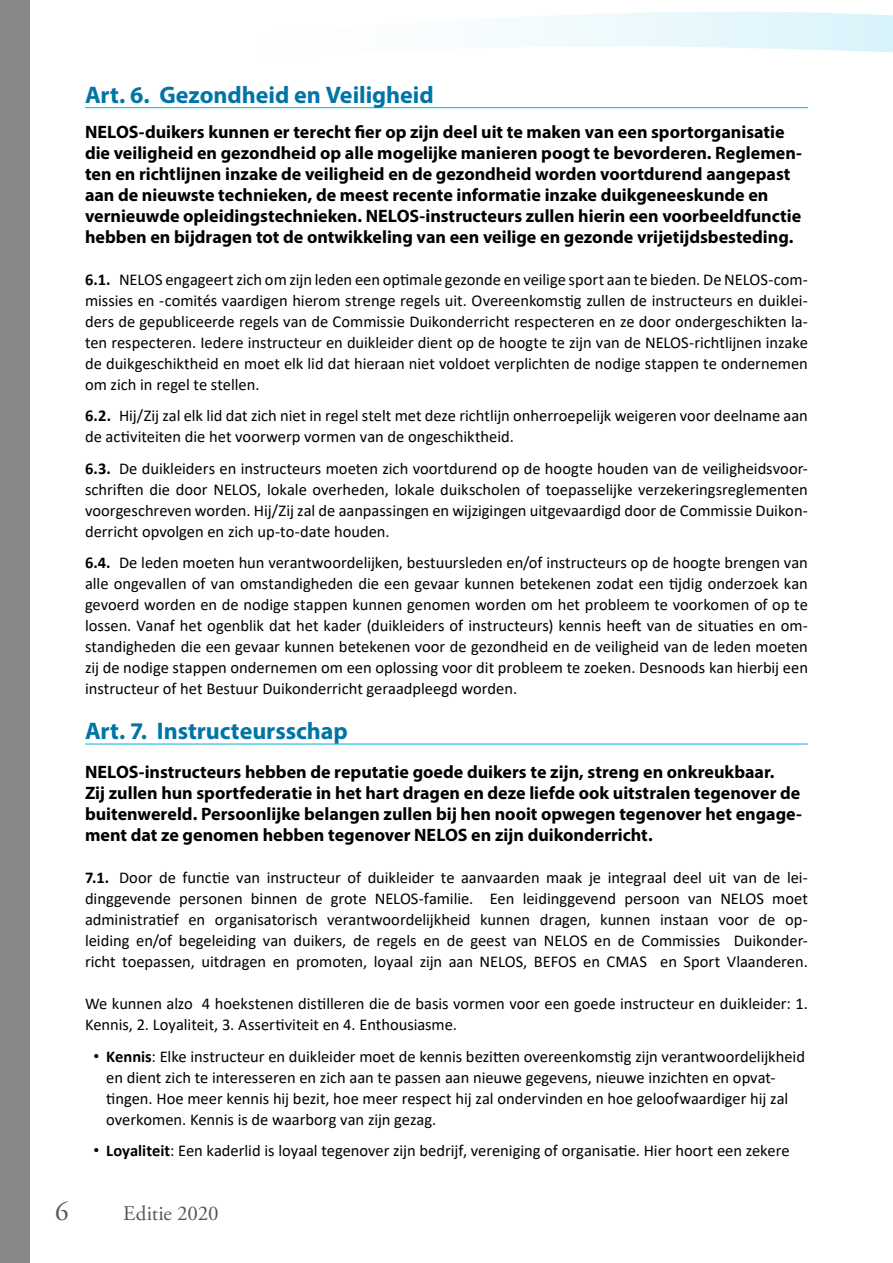
<style>
.page{position:relative;width:893px;height:1263px;background:#fff}
.page>*{position:absolute;margin:0;border:0;box-sizing:border-box;transform-origin:0 0}
.t1{font:27px "Adobe Garamond Pro";color:#575756}
.t2{font:700 24px "Myriad Pro";letter-spacing:-.005em;color:#0074a6}
.t3{font:21px "Adobe Garamond Pro";color:#575756}
.t4{font:700 18px/21px "Myriad Pro";color:#000}
.t5{font:16.5px/21px "Calibri";letter-spacing:-.005em;color:#000;text-align:justify}
.s1{font-weight:700}
.s2{font-family:"Arial"}
</style>
<div class="page">
<svg style="left:499px;top:11px;width:394px;height:41px;fill:#eaf8fc"></svg>
<div style="left:0;top:0;width:30px;height:1263px;background:#878787"></div>
<hr style="left:85px;top:107px;width:723px;height:1px;background:#00b5e2">
<hr style="left:85px;top:744px;width:723px;height:1px;background:#00b5e2">
<h2 class="t2" style="left:85px;top:79px;width:350px">Art. 6. Gezondheid en Veiligheid</h2>
<p class="t4" style="left:85px;top:120px;width:718px">NELOS-duikers kunnen er terecht fier op zijn deel uit te maken van een sportorganisatie die veiligheid en gezondheid op alle mogelijke manieren poogt te bevorderen. Reglemen&shy;ten en richtlijnen inzake de veiligheid en de gezondheid worden voortdurend aangepast aan de nieuwste technieken, de meest recente informatie inzake duikgeneeskunde en vernieuwde opleidingstechnieken. NELOS-instructeurs zullen hierin een voorbeeldfunctie hebben en bijdragen tot de ontwikkeling van een veilige en gezonde vrijetijdsbesteding.</p>
<p class="t5" style="left:85px;top:268px;width:724px"><span class="s1">6.1.</span> NELOS engageert zich om zijn leden een optimale gezonde en veilige sport aan te bieden. De NELOS-com&shy;missies en -comités vaardigen hierom strenge regels uit. Overeenkomstig zullen de instructeurs en duiklei&shy;ders de gepubliceerde regels van de Commissie Duikonderricht respecteren en ze door ondergeschikten la&shy;ten respecteren. Iedere instructeur en duikleider dient op de hoogte te zijn van de NELOS-richtlijnen inzake de duikgeschiktheid en moet elk lid dat hieraan niet voldoet verplichten de nodige stappen te ondernemen om zich in regel te stellen.</p>
<p class="t5" style="left:85px;top:405px;width:724px"><span class="s1">6.2.</span> Hij/Zij zal elk lid dat zich niet in regel stelt met deze richtlijn onherroepelijk weigeren voor deelname aan de activiteiten die het voorwerp vormen van de ongeschiktheid.</p>
<p class="t5" style="left:85px;top:457px;width:724px"><span class="s1">6.3.</span> De duikleiders en instructeurs moeten zich voortdurend op de hoogte houden van de veiligheidsvoor&shy;schriften die door NELOS, lokale overheden, lokale duikscholen of toepasselijke verzekeringsreglementen voorgeschreven worden. Hij/Zij zal de aanpassingen en wijzigingen uitgevaardigd door de Commissie Duikon&shy;derricht opvolgen en zich up-to-date houden.</p>
<p class="t5" style="left:85px;top:552px;width:724px"><span class="s1">6.4.</span> De leden moeten hun verantwoordelijken, bestuursleden en/of instructeurs op de hoogte brengen van alle ongevallen of van omstandigheden die een gevaar kunnen betekenen zodat een tijdig onderzoek kan gevoerd worden en de nodige stappen kunnen genomen worden om het probleem te voorkomen of op te lossen. Vanaf het ogenblik dat het kader (duikleiders of instructeurs) kennis heeft van de situaties en om&shy;standigheden die een gevaar kunnen betekenen voor de gezondheid en de veiligheid van de leden moeten zij de nodige stappen ondernemen om een oplossing voor dit probleem te zoeken. Desnoods kan hierbij een instructeur of het Bestuur Duikonderricht geraadpleegd worden.</p>
<h2 class="t2" style="left:85px;top:716px;width:264px">Art. 7. Instructeursschap</h2>
<p class="t4" style="left:85px;top:761px;width:718px">NELOS-instructeurs hebben de reputatie goede duikers te zijn, streng en onkreukbaar.<br>Zij zullen hun sportfederatie in het hart dragen en deze liefde ook uitstralen tegenover de buitenwereld. Persoonlijke belangen zullen bij hen nooit opwegen tegenover het engage&shy;ment dat ze genomen hebben tegenover NELOS en zijn duikonderricht.</p>
<p class="t5" style="left:85px;top:867px;width:724px"><span class="s1">7.1.</span> Door de functie van instructeur of duikleider te aanvaarden maak je integraal deel uit van de lei&shy;dinggevende personen binnen de grote NELOS-familie. Een leidinggevend persoon van NELOS moet administratief en organisatorisch verantwoordelijkheid kunnen dragen, kunnen instaan voor de op&shy;leiding en/of begeleiding van duikers, de regels en de geest van NELOS en de Commissies Duikonder&shy;richt toepassen, uitdragen en promoten, loyaal zijn aan NELOS, BEFOS en CMAS en Sport Vlaanderen.</p>
<p class="t5" style="left:85px;top:993px;width:724px">We kunnen alzo 4 hoekstenen distilleren die de basis vormen voor een goede instructeur en duikleider: 1.<br>Kennis, 2. Loyaliteit, 3. Assertiviteit en 4. Enthousiasme.</p>
<p class="t5" style="left:106px;top:1045px;width:700px;text-align:left;text-indent:-13px"><span class="s2">•</span> <span class="s1">Kennis</span>: Elke instructeur en duikleider moet de kennis bezitten overeenkomstig zijn verantwoordelijkheid en dient zich te interesseren en zich aan te passen aan nieuwe gegevens, nieuwe inzichten en opvat&shy;tingen. Hoe meer kennis hij bezit, hoe meer respect hij zal ondervinden en hoe geloofwaardiger hij zal overkomen. Kennis is de waarborg van zijn gezag.</p>
<p class="t5" style="left:94px;top:1140px;width:698px"><span class="s2">•</span> <span class="s1">Loyaliteit</span>: Een kaderlid is loyaal tegenover zijn bedrijf, vereniging of organisatie. Hier hoort een zekere</p>
<h1 class="t1" style="left:55px;top:1196px;width:15px">6</h1>
<p class="t3" style="left:123px;top:1201px;width:97px">Editie 2020</p>
</div>
